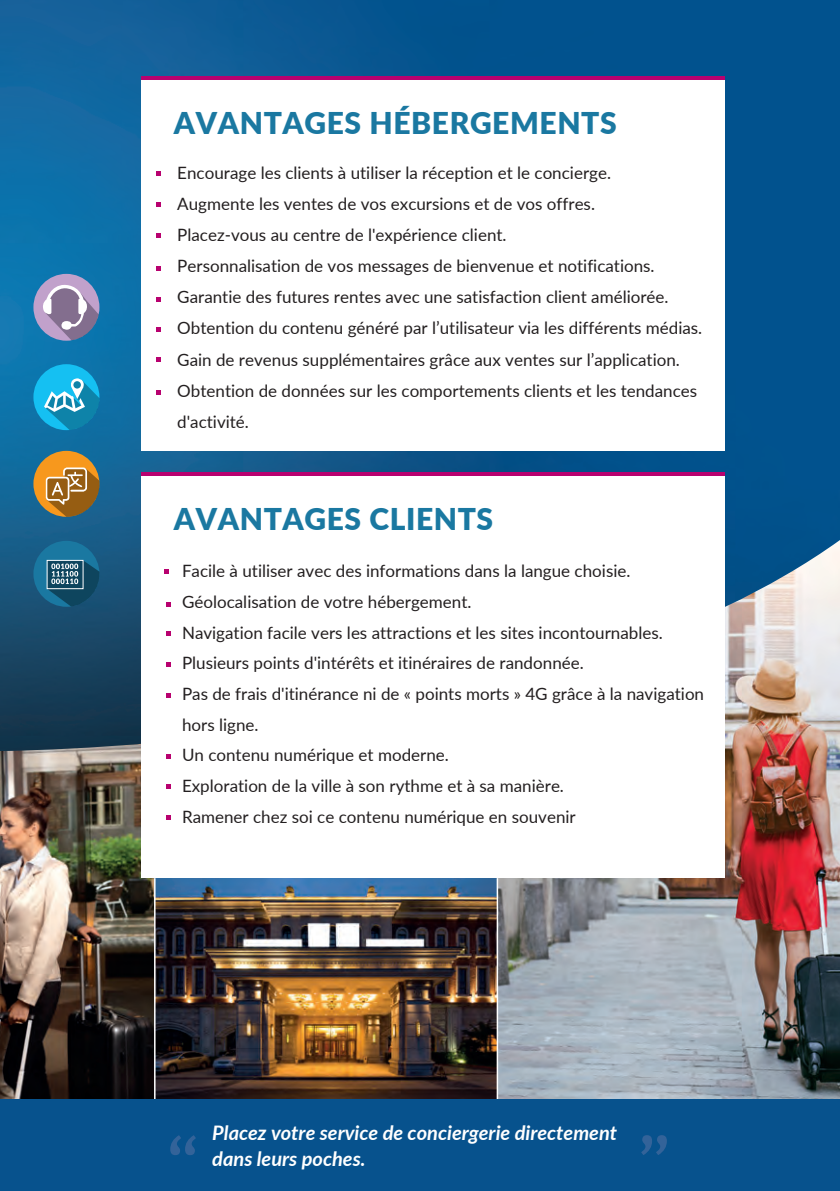
<style>
.page{position:relative;width:840px;height:1191px;background:#fff}
.page>*{position:absolute;margin:0;border:0;box-sizing:border-box;transform-origin:0 0}
.t1{font:900 30px "Lato";letter-spacing:.02em;color:#1a78a1}
.t2{font:italic 700 20px/26px "Lato";color:#fff}
.t3{font:17px/31.2px "Lato";color:#231f20}
</style>
<div class="page">
<img style="left:0;top:751px;width:154px;height:348px">
<img style="left:155px;top:878px;width:341px;height:221px">
<img style="left:498px;top:751px;width:341px;height:348px">
<img style="left:0;top:0;width:839px;height:751px">
<div style="left:0;top:1099px;width:839px;height:92px;background:#07528d"></div>
<svg style="left:170px;top:1135px;width:26px;height:20px"></svg>
<svg style="left:641px;top:1135px;width:25px;height:20px"></svg>
<div style="left:141px;top:79px;width:583px;height:372px;background:#fff"></div>
<hr style="left:141px;top:77px;width:583px;height:3px;background:#b8016f">
<svg style="left:156px;top:172px;width:4px;height:4px"></svg>
<svg style="left:156px;top:202px;width:4px;height:5px"></svg>
<svg style="left:156px;top:233px;width:4px;height:5px"></svg>
<svg style="left:156px;top:266px;width:4px;height:5px"></svg>
<svg style="left:156px;top:297px;width:4px;height:4px"></svg>
<svg style="left:156px;top:327px;width:4px;height:4px"></svg>
<svg style="left:156px;top:358px;width:4px;height:4px"></svg>
<svg style="left:156px;top:390px;width:4px;height:5px"></svg>
<div style="left:141px;top:475px;width:583px;height:403px;background:#fff"></div>
<hr style="left:141px;top:473px;width:583px;height:3px;background:#b8016f">
<svg style="left:164px;top:569px;width:4px;height:5px"></svg>
<svg style="left:166px;top:602px;width:4px;height:5px"></svg>
<svg style="left:166px;top:631px;width:4px;height:5px"></svg>
<svg style="left:166px;top:662px;width:4px;height:4px"></svg>
<svg style="left:166px;top:693px;width:4px;height:4px"></svg>
<svg style="left:166px;top:754px;width:4px;height:4px"></svg>
<svg style="left:166px;top:784px;width:4px;height:5px"></svg>
<svg style="left:166px;top:815px;width:4px;height:5px"></svg>
<div style="left:33px;top:274px;width:66px;height:67px;background:#c1a1cb;border-radius:50%"></div>
<svg style="left:42px;top:284px;width:57px;height:56px"></svg>
<div style="left:33px;top:364px;width:66px;height:66px;background:#15c0f2;border-radius:50%"></div>
<svg style="left:44px;top:378px;width:55px;height:52px"></svg>
<div style="left:33px;top:451px;width:66px;height:66px;background:#f7981d;border-radius:50%"></div>
<svg style="left:46px;top:467px;width:54px;height:50px;background:#a37d45"></svg>
<div style="left:33px;top:541px;width:66px;height:66px;background:#1a78a1;border-radius:50%"></div>
<svg style="left:47px;top:560px;width:54px;height:46px;background:#30647d"></svg>
<p class="t1" style="left:174px;top:101px;width:444px">AVANTAGES HÉBERGEMENTS</p>
<p class="t3" style="left:177px;top:156px;width:526px">Encourage les clients à utiliser la réception et le concierge.<br>Augmente les ventes de vos excursions et de vos offres.<br>Placez-vous au centre de l'expérience client.<br>Personnalisation de vos messages de bienvenue et notifications.<br>Garantie des futures rentes avec une satisfaction client améliorée.<br>Obtention du contenu généré par l’utilisateur via les différents médias.<br>Gain de revenus supplémentaires grâce aux ventes sur l’application.<br>Obtention de données sur les comportements clients et les tendances d'activité.</p>
<p class="t1" style="left:174px;top:496px;width:321px">AVANTAGES CLIENTS</p>
<p class="t3" style="left:182px;top:555px;width:523px">Facile à utiliser avec des informations dans la langue choisie.<br>Géolocalisation de votre hébergement.<br>Navigation facile vers les attractions et les sites incontournables.<br>Plusieurs points d'intérêts et itinéraires de randonnée.<br>Pas de frais d'itinérance ni de « points morts » 4G grâce à la navigation hors ligne.<br>Un contenu numérique et moderne.<br>Exploration de la ville à son rythme et à sa manière.<br>Ramener chez soi ce contenu numérique en souvenir</p>
<p class="t2" style="left:212px;top:1118px;width:406px">Placez votre service de conciergerie directement dans leurs poches.</p>
</div>
